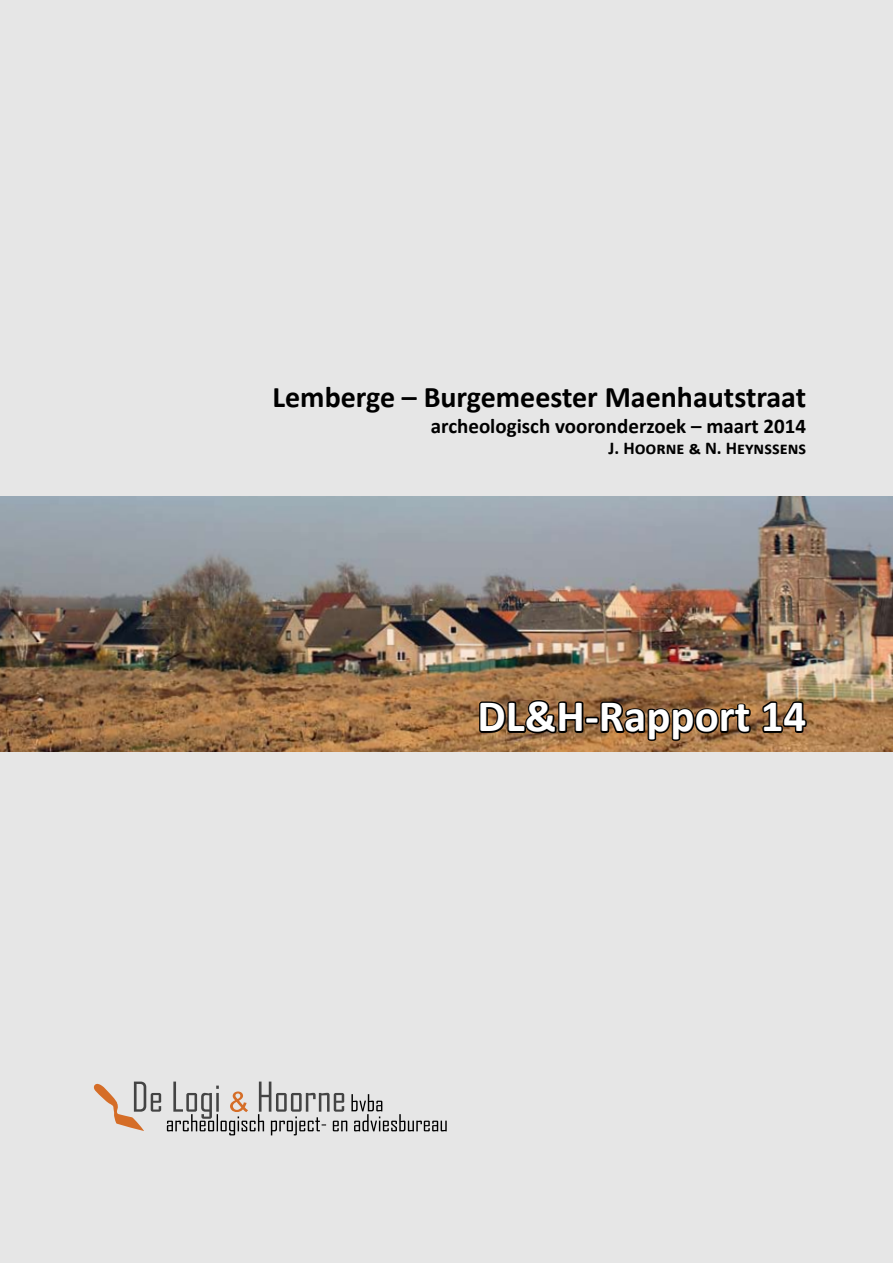
<style>
.page{position:relative;width:893px;height:1263px;background:#e6e6e6}
.page>*{position:absolute;margin:0;border:0;box-sizing:border-box;transform-origin:0 0}
.t1{font:700 45px "Calibri";color:#fff}
.t2{font:700 30px "Calibri";color:#000}
.t3{font:700 21px "Calibri";color:#000}
.t4{font:700 18px "Calibri";color:#000}
</style>
<div class="page">
<svg style="left:93px;top:1081px;width:68px;height:50px"></svg>
<svg style="left:167px;top:1081px;width:280px;height:54px"></svg>
<img style="left:0;top:497px;width:893px;height:255px">
<svg style="left:477px;top:698px;width:276px;height:45px;background:#69492c"></svg>
<svg style="left:760px;top:696px;width:49px;height:39px;background:#694c30"></svg>
<h2 class="t2" style="left:272px;top:378px;width:535px">Lemberge – Burgemeester Maenhautstraat</h2>
<p class="t3" style="left:431px;top:412px;width:377px">archeologisch vooronderzoek – maart 2014</p>
<p class="t4" style="left:609px;top:437px;width:199px">J. Hoorne &amp; N. Heynssens</p>
<h1 class="t1" style="left:477px;top:688px;width:330px">DL&amp;H-Rapport 14</h1>
</div>
